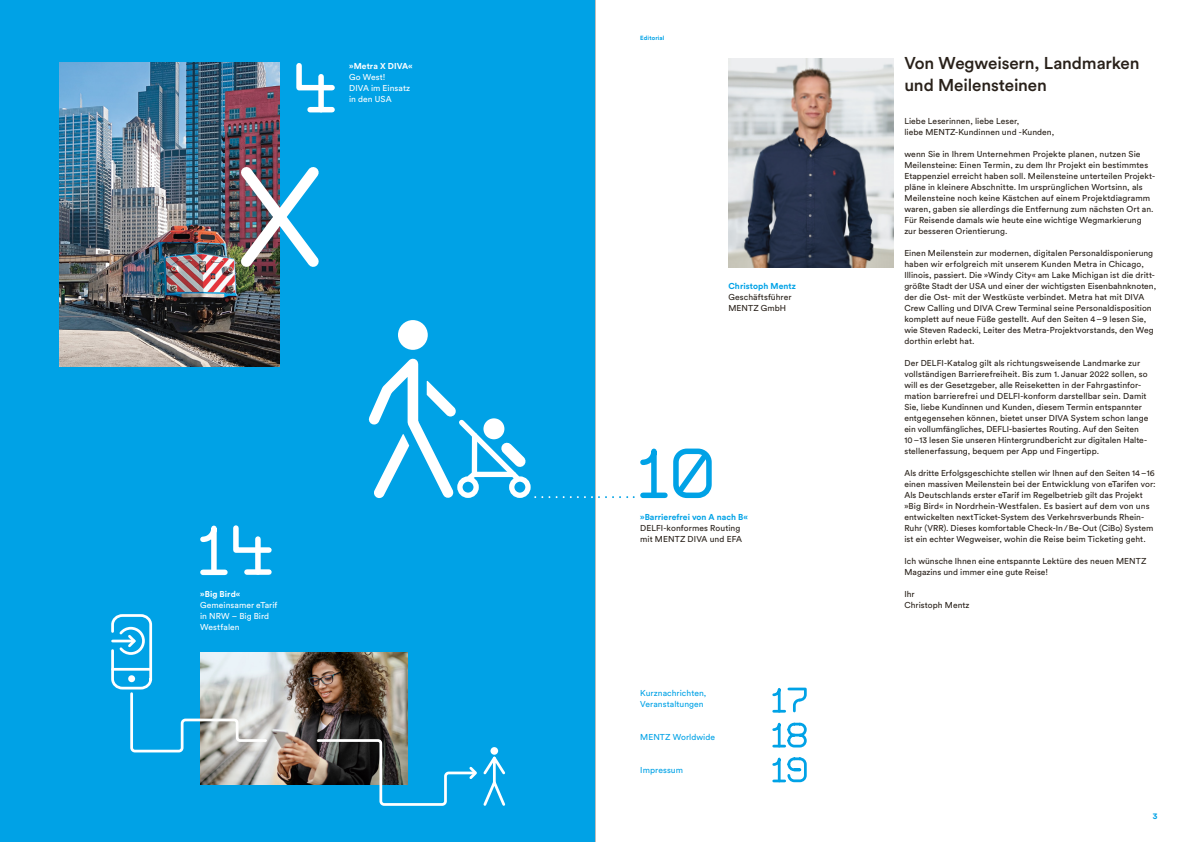
<style>
.page{position:relative;width:1191px;height:842px;background:#fff}
.page>*{position:absolute;margin:0;border:0;box-sizing:border-box;transform-origin:0 0}
.t1{font:500 17px/22px "Circular Std";letter-spacing:-.005em;color:#29211a}
.t2{font:8.5px/11px "Circular Std";letter-spacing:.01em;color:#29211a}
.t3{font:8.5px/11px "Circular Std";letter-spacing:.01em;color:#fff}
.t4{font:8.5px/11px "Circular Std";letter-spacing:.005em;color:#00a2e6}
.t5{font:700 8.5px "Circular Std";letter-spacing:.005em;color:#00a2e6}
.t6{font:700 8.5px "Circular Std";letter-spacing:.01em;color:#fff}
.t7{font:700 6px "Circular Std";letter-spacing:.015em;color:#00a2e6}
</style>
<div class="page">
<img style="left:728px;top:58px;width:165px;height:209px">
<div style="left:643px;top:493px;width:22px;height:5px;background:#00a2e6"></div>
<svg style="left:673px;top:448px;width:39px;height:51px"></svg>
<svg style="left:772px;top:687px;width:35px;height:26px"></svg>
<svg style="left:772px;top:722px;width:35px;height:26px"></svg>
<svg style="left:772px;top:757px;width:35px;height:26px"></svg>
<div style="left:0;top:0;width:595px;height:842px;background:#00a2e6"></div>
<img style="left:60px;top:63px;width:220px;height:303px">
<img style="left:200px;top:652px;width:207px;height:132px">
<img style="left:231px;top:157px;width:88px;height:120px">
<svg style="left:315px;top:738px;width:191px;height:68px"></svg>
<svg style="left:111px;top:614px;width:157px;height:140px"></svg>
<hr style="left:113px;top:640px;width:21px;height:2px;background:#fff">
<svg style="left:570px;top:446px;width:89px;height:55px"></svg>
<div style="left:398px;top:320px;width:30px;height:30px;background:#fff;border-radius:50%"></div>
<svg style="left:368px;top:338px;width:189px;height:161px"></svg>
<div style="left:310px;top:107px;width:22px;height:5px;background:#fff"></div>
<svg style="left:296px;top:63px;width:39px;height:28px"></svg>
<div style="left:318px;top:77px;width:6px;height:33px;background:#fff"></div>
<svg style="left:200px;top:525px;width:19px;height:51px"></svg>
<div style="left:203px;top:570px;width:22px;height:5px;background:#fff"></div>
<div style="left:247px;top:569px;width:22px;height:6px;background:#fff"></div>
<svg style="left:233px;top:525px;width:39px;height:28px"></svg>
<div style="left:255px;top:539px;width:6px;height:33px;background:#fff"></div>
<p class="t6" style="left:349px;top:61px;width:65px">»Metra X DIVA«</p>
<p class="t3" style="left:349px;top:71px;width:62px">Go West!<br>DIVA im Einsatz in den USA</p>
<p class="t6" style="left:200px;top:589px;width:42px">»Big Bird«</p>
<p class="t3" style="left:200px;top:599px;width:79px">Gemeinsamer eTarif in NRW – Big Bird<br>Westfalen</p>
<p class="t7" style="left:640px;top:34px;width:26px">Editorial</p>
<p class="t5" style="left:728px;top:281px;width:69px">Christoph Mentz</p>
<p class="t2" style="left:728px;top:291px;width:65px">Geschäftsführer<br>MENTZ GmbH</p>
<p class="t5" style="left:640px;top:512px;width:109px">»Barrierefrei von A nach B«</p>
<p class="t2" style="left:640px;top:522px;width:103px">DELFI-konformes Routing mit MENTZ DIVA und EFA</p>
<p class="t4" style="left:640px;top:687px;width:68px">Kurznachrichten,<br>Veranstaltungen</p>
<p class="t4" style="left:640px;top:731px;width:76px">MENTZ Worldwide</p>
<p class="t4" style="left:640px;top:764px;width:44px">Impressum</p>
<h1 class="t1" style="left:904px;top:52px;width:237px">Von Wegweisern, Landmarken und Meilensteinen</h1>
<p class="t2" style="left:904px;top:115px;width:151px">Liebe Leserinnen, liebe Leser,<br>liebe MENTZ-Kundinnen und -Kunden,</p>
<p class="t2" style="left:904px;top:148px;width:252px">wenn Sie in Ihrem Unternehmen Projekte planen, nutzen Sie Meilensteine: Einen Termin, zu dem Ihr Projekt ein bestimmtes Etappenziel erreicht haben soll. Meilensteine unterteilen Projekt&shy;pläne in kleinere Abschnitte. Im ursprünglichen Wortsinn, als Meilensteine noch keine Kästchen auf einem Projektdiagramm waren, gaben sie allerdings die Entfernung zum nächsten Ort an.<br>Für Reisende damals wie heute eine wichtige Wegmarkierung zur besseren Orientierung.</p>
<p class="t2" style="left:904px;top:247px;width:253px">Einen Meilenstein zur modernen, digitalen Personaldisponierung haben wir erfolgreich mit unserem Kunden Metra in Chicago, Illinois, passiert. Die »Windy City« am Lake Michigan ist die dritt&shy;größte Stadt der USA und einer der wichtigsten Eisenbahnknoten, der die Ost- mit der Westküste verbindet. Metra hat mit DIVA Crew Calling und DIVA Crew Terminal seine Personaldisposition komplett auf neue Füße gestellt. Auf den Seiten 4–9 lesen Sie, wie Steven Radecki, Leiter des Metra-Projektvorstands, den Weg dorthin erlebt hat.</p>
<p class="t2" style="left:904px;top:357px;width:245px">Der DELFI-Katalog gilt als richtungsweisende Landmarke zur vollständigen Barrierefreiheit. Bis zum 1. Januar 2022 sollen, so will es der Gesetzgeber, alle Reiseketten in der Fahrgastinfor&shy;mation barrierefrei und DELFI-konform darstellbar sein. Damit Sie, liebe Kundinnen und Kunden, diesem Termin entspannter entgegensehen können, bietet unser DIVA System schon lange ein vollumfängliches, DEFLI-basiertes Routing. Auf den Seiten 10–13 lesen Sie unseren Hintergrundbericht zur digitalen Halte&shy;stellenerfassung, bequem per App und Fingertipp.</p>
<p class="t2" style="left:904px;top:467px;width:253px">Als dritte Erfolgsgeschichte stellen wir Ihnen auf den Seiten 14–16 einen massiven Meilenstein bei der Entwicklung von eTarifen vor:<br>Als Deutschlands erster eTarif im Regelbetrieb gilt das Projekt »Big Bird« in Nordrhein-Westfalen. Es basiert auf dem von uns entwickelten nextTicket-System des Verkehrsverbunds Rhein-Ruhr (VRR). Dieses komfortable Check-In/Be-Out (CiBo) System ist ein echter Wegweiser, wohin die Reise beim Ticketing geht.</p>
<p class="t2" style="left:904px;top:555px;width:243px">Ich wünsche Ihnen eine entspannte Lektüre des neuen MENTZ<br>Magazins und immer eine gute Reise!</p>
<p class="t2" style="left:904px;top:588px;width:67px">Ihr<br>Christoph Mentz</p>
<p class="t5" style="left:1152px;top:810px;width:6px">3</p>
</div>
